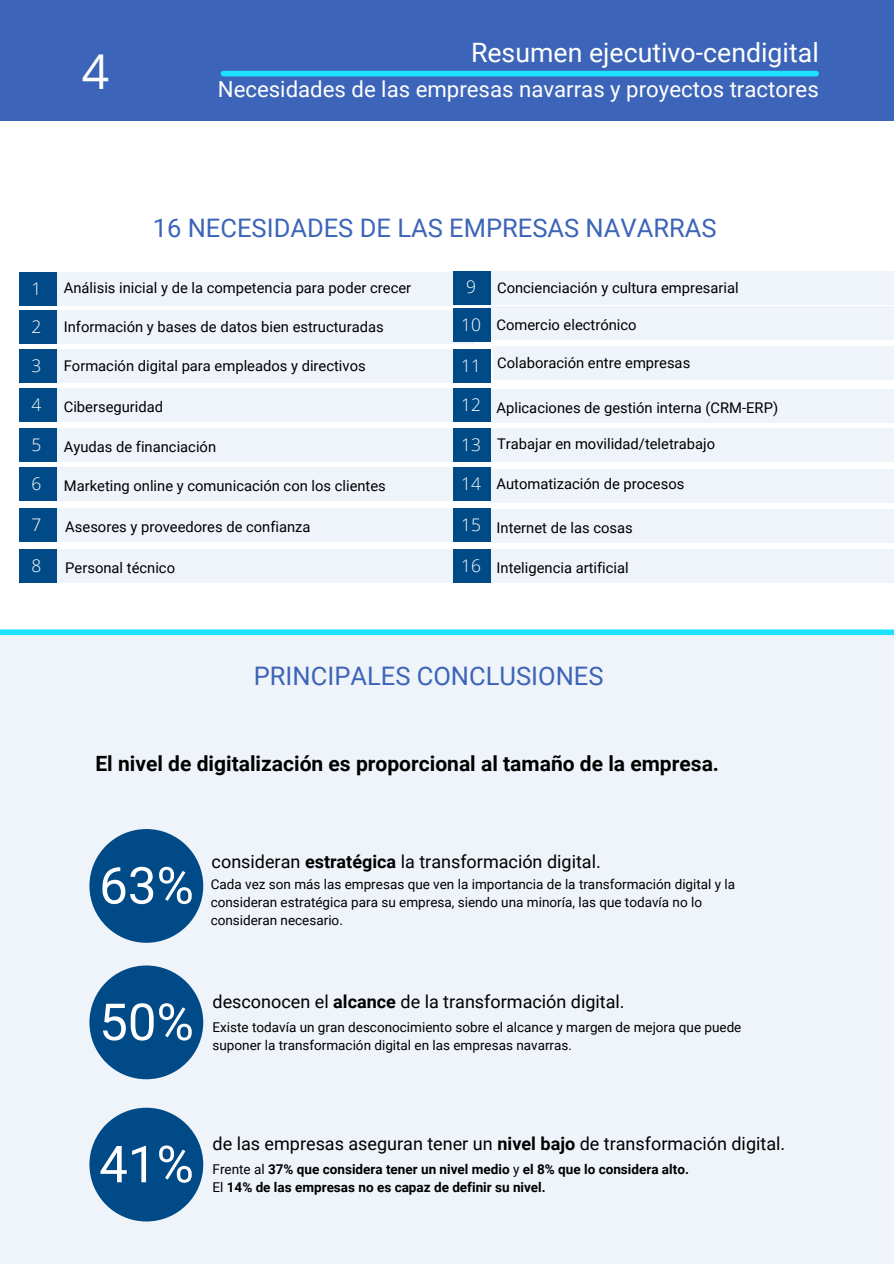
<style>
.page{position:relative;width:894px;height:1264px;background:#fff}
.page>*{position:absolute;margin:0;border:0;box-sizing:border-box;transform-origin:0 0}
.t1{font:51px "Roboto";color:#fff}
.t2{font:48px "Open Sans";color:#fff}
.t3{font:26.7px "Roboto";color:#fff}
.t4{font:25.5px "Roboto";color:#3c64b8}
.t5{font:22.2px "Roboto";color:#fff}
.t6{font:700 21px "Roboto";color:#000}
.t7{font:18px "Roboto";color:#000}
.t8{font:300 17.4px/37.2px "Open Sans";color:#fff}
.t9{font:14.7px "Roboto";color:#000}
.t10{font:13.5px/18px "Roboto";color:#000}
.t11{font:700 13.5px/18px "Roboto";color:#000}
.s1{font-weight:700}
.s2{font-weight:400}
</style>
<div class="page">
<div style="left:0;top:0;width:893px;height:121px;background:#3c64b8"></div>
<div style="left:223px;top:71px;width:593px;height:5px;background:#1de2ff"></div>
<div style="left:52px;top:272px;width:422px;height:34px;background:#eff4fa"></div>
<div style="left:19px;top:272px;width:38px;height:34px;background:#004b87"></div>
<div style="left:53px;top:310px;width:420px;height:34px;background:#eff4fa"></div>
<div style="left:19px;top:310px;width:38px;height:34px;background:#004b87"></div>
<div style="left:55px;top:349px;width:419px;height:34px;background:#eff4fa"></div>
<div style="left:19px;top:349px;width:38px;height:34px;background:#004b87"></div>
<div style="left:56px;top:388px;width:418px;height:34px;background:#eff4fa"></div>
<div style="left:19px;top:388px;width:38px;height:34px;background:#004b87"></div>
<div style="left:56px;top:428px;width:418px;height:33px;background:#eff4fa"></div>
<div style="left:19px;top:428px;width:38px;height:33px;background:#004b87"></div>
<div style="left:56px;top:467px;width:418px;height:34px;background:#eff4fa"></div>
<div style="left:19px;top:467px;width:38px;height:34px;background:#004b87"></div>
<div style="left:55px;top:508px;width:419px;height:34px;background:#eff4fa"></div>
<div style="left:19px;top:508px;width:38px;height:34px;background:#004b87"></div>
<div style="left:55px;top:549px;width:419px;height:33px;background:#eff4fa"></div>
<div style="left:19px;top:549px;width:38px;height:33px;background:#004b87"></div>
<div style="left:487px;top:271px;width:406px;height:33px;background:#eff4fa"></div>
<div style="left:453px;top:271px;width:38px;height:33px;background:#004b87"></div>
<div style="left:487px;top:306px;width:406px;height:34px;background:#eff4fa"></div>
<div style="left:453px;top:308px;width:38px;height:33px;background:#004b87"></div>
<div style="left:492px;top:346px;width:401px;height:34px;background:#eff4fa"></div>
<div style="left:453px;top:349px;width:38px;height:33px;background:#004b87"></div>
<div style="left:490px;top:389px;width:403px;height:33px;background:#eff4fa"></div>
<div style="left:453px;top:388px;width:38px;height:34px;background:#004b87"></div>
<div style="left:489px;top:428px;width:404px;height:33px;background:#eff4fa"></div>
<div style="left:453px;top:428px;width:38px;height:33px;background:#004b87"></div>
<div style="left:490px;top:469px;width:403px;height:34px;background:#eff4fa"></div>
<div style="left:453px;top:467px;width:38px;height:34px;background:#004b87"></div>
<div style="left:490px;top:509px;width:403px;height:34px;background:#eff4fa"></div>
<div style="left:453px;top:508px;width:38px;height:34px;background:#004b87"></div>
<div style="left:490px;top:549px;width:403px;height:33px;background:#eff4fa"></div>
<div style="left:453px;top:549px;width:38px;height:33px;background:#004b87"></div>
<div style="left:0;top:632px;width:893px;height:631px;background:#eff4fa"></div>
<div style="left:89px;top:829px;width:114px;height:113px;background:#004b87;border-radius:50%"></div>
<div style="left:89px;top:965px;width:114px;height:114px;background:#004b87;border-radius:50%"></div>
<div style="left:89px;top:1107px;width:114px;height:114px;background:#004b87;border-radius:50%"></div>
<div style="left:0;top:629px;width:893px;height:6px;background:#1de2ff"></div>
<h2 class="t2" style="left:82px;top:38px;width:29px">4</h2>
<h3 class="t3" style="left:471px;top:38px;width:349px">Resumen ejecutivo-cendigital</h3>
<h3 class="t5" style="left:218px;top:76px;width:602px">Necesidades de las empresas navarras y proyectos tractores</h3>
<h3 class="t4" style="left:153px;top:213px;width:565px">16 NECESIDADES DE LAS EMPRESAS NAVARRAS</h3>
<p class="t8" style="left:32px;top:269px;width:11px">1</p>
<p class="t9" style="left:64px;top:280px;width:349px">Análisis inicial y de la competencia para poder crecer</p>
<p class="t8" style="left:32px;top:308px;width:11px">2</p>
<p class="t9" style="left:64px;top:318px;width:321px">Información y bases de datos bien estructuradas</p>
<p class="t8" style="left:32px;top:346px;width:11px">3</p>
<p class="t9" style="left:64px;top:357px;width:303px">Formación digital para empleados y directivos</p>
<p class="t8" style="left:32px;top:385px;width:11px">4</p>
<p class="t9" style="left:64px;top:398px;width:101px">Ciberseguridad</p>
<p class="t8" style="left:32px;top:425px;width:11px">5</p>
<p class="t9" style="left:64px;top:438px;width:154px">Ayudas de financiación</p>
<p class="t8" style="left:32px;top:465px;width:11px">6</p>
<p class="t9" style="left:64px;top:477px;width:323px">Marketing online y comunicación con los clientes</p>
<p class="t8" style="left:32px;top:506px;width:11px">7</p>
<p class="t9" style="left:65px;top:519px;width:247px">Asesores y proveedores de confianza</p>
<p class="t8" style="left:32px;top:546px;width:11px">8</p>
<p class="t9" style="left:65px;top:559px;width:111px">Personal técnico</p>
<p class="t8" style="left:461px;top:268px;width:21px">9<br>10</p>
<p class="t8" style="left:461px;top:346px;width:21px">11</p>
<p class="t8" style="left:461px;top:385px;width:21px">12</p>
<p class="t8" style="left:461px;top:425px;width:21px">13</p>
<p class="t8" style="left:461px;top:465px;width:21px">14</p>
<p class="t8" style="left:461px;top:506px;width:21px">15</p>
<p class="t8" style="left:461px;top:546px;width:21px">16</p>
<p class="t9" style="left:497px;top:280px;width:243px">Concienciación y cultura empresarial</p>
<p class="t9" style="left:496px;top:316px;width:142px">Comercio electrónico</p>
<p class="t9" style="left:497px;top:354px;width:195px">Colaboración entre empresas</p>
<p class="t9" style="left:496px;top:399px;width:283px">Aplicaciones de gestión interna (CRM-ERP)</p>
<p class="t9" style="left:497px;top:435px;width:219px">Trabajar en movilidad/teletrabajo</p>
<p class="t9" style="left:496px;top:475px;width:189px">Automatización de procesos</p>
<p class="t9" style="left:496px;top:519px;width:138px">Internet de las cosas</p>
<p class="t9" style="left:496px;top:559px;width:134px">Inteligencia artificial</p>
<h3 class="t4" style="left:254px;top:661px;width:351px">PRINCIPALES CONCLUSIONES</h3>
<h3 class="t6" style="left:95px;top:751px;width:625px">El nivel de digitalización es proporcional al tamaño de la empresa.</h3>
<h1 class="t1" style="left:99px;top:856px;width:96px">63%</h1>
<p class="t7" style="left:211px;top:851px;width:390px">consideran <span class="s1">estratégica</span> la transformación digital.</p>
<p class="t10" style="left:211px;top:875px;width:526px">Cada vez son más las empresas que ven la importancia de la transformación digital y la consideran estratégica para su empresa, siendo una minoría, las que todavía no lo consideran necesario.</p>
<h1 class="t1" style="left:99px;top:992px;width:96px">50%</h1>
<p class="t7" style="left:212px;top:991px;width:413px">desconocen el <span class="s1">alcance</span> de la transformación digital.</p>
<p class="t10" style="left:212px;top:1018px;width:530px">Existe todavía un gran desconocimiento sobre el alcance y margen de mejora que puede suponer la transformación digital en las empresas navarras.</p>
<h1 class="t1" style="left:99px;top:1134px;width:96px">41%</h1>
<p class="t7" style="left:212px;top:1133px;width:574px">de las empresas aseguran tener un <span class="s1">nivel bajo</span> de transformación digital.</p>
<p class="t11" style="left:212px;top:1160px;width:477px"><span class="s2">Frente al</span> 37% que considera tener un nivel medio <span class="s2">y</span> el 8% que lo considera alto.<br><span class="s2">El</span> 14% de las empresas no es capaz de definir su nivel.</p>
</div>
